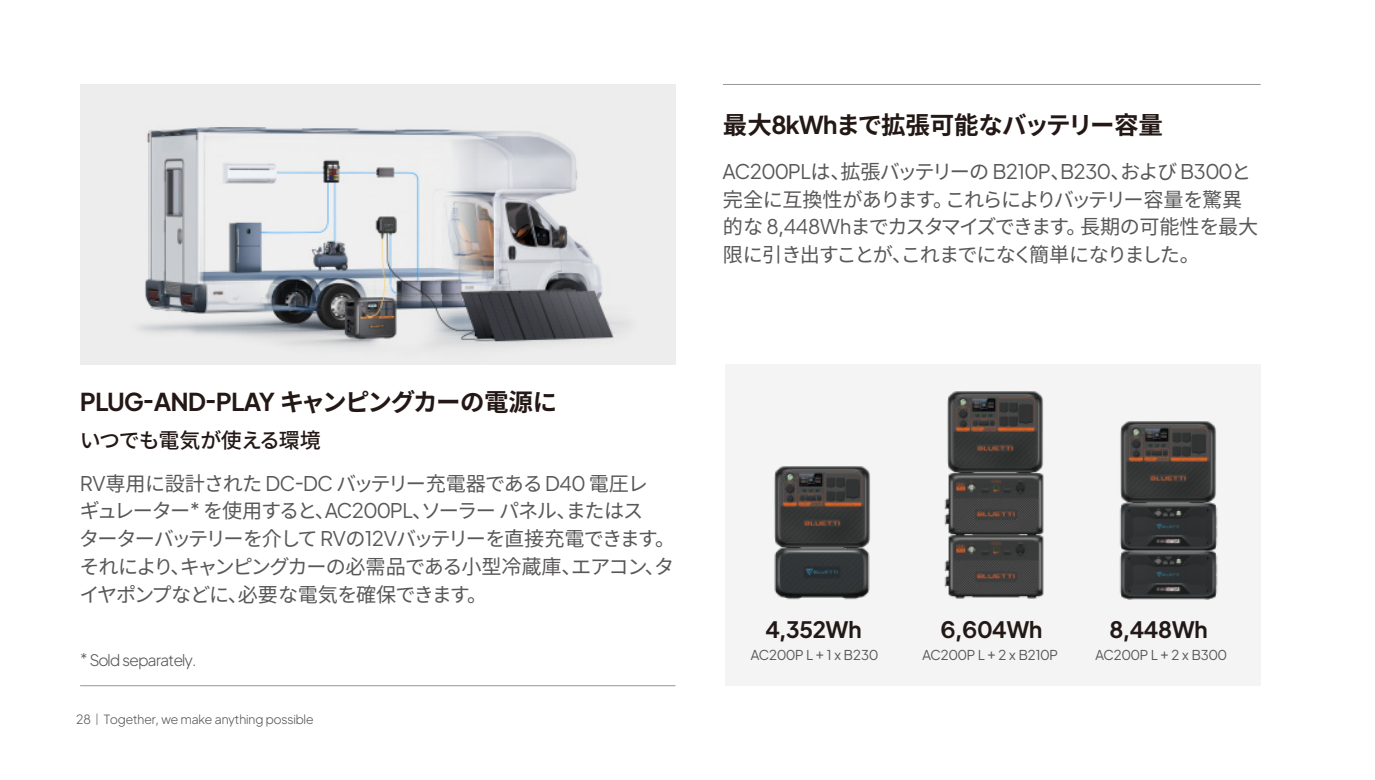
<style>
.page{position:relative;width:1375px;height:780px;background:#fff}
.page>*{position:absolute;margin:0;border:0;box-sizing:border-box;transform-origin:0 0}
.t1{font:700 24.5px "BLUETTI1.0";letter-spacing:-.005em;color:#231815}
.t2{font:700 24.5px "Noto Sans JP";letter-spacing:-.03em;color:#231815}
.t3{font:700 22.57px "BLUETTI1.0";letter-spacing:.015em;color:#221815}
.t4{font:500 21px "Noto Sans JP";letter-spacing:-.05em;color:#231815}
.t5{font:20.12px/27.7px "Noto Sans JP";letter-spacing:-.07em;color:#595757}
.t6{font:20.12px "BLUETTI1.0";letter-spacing:-.005em;color:#595757}
.t7{font:300 15.75px "BLUETTI1.0";letter-spacing:-.03em;color:#595757}
.t8{font:13.47px "BLUETTI1.0";letter-spacing:.005em;color:#595757}
.t9{font:300 12.6px "BLUETTI1.0";color:#595757}
.s1{font-family:"Noto Sans JP"}
.s2{font-family:"BLUETTI1.0"}
.s3{font-family:"Source Han Sans CN"}
</style>
<div class="page">
<div style="left:725px;top:364px;width:535px;height:321px;background:#f4f4f4"></div>
<img style="left:774px;top:560px;width:96px;height:40px">
<img style="left:774px;top:466px;width:96px;height:94px">
<img style="left:947px;top:391px;width:96px;height:53px">
<img style="left:944px;top:444px;width:100px;height:62px">
<img style="left:944px;top:506px;width:100px;height:93px">
<img style="left:1120px;top:421px;width:96px;height:44px">
<img style="left:1119px;top:465px;width:99px;height:48px">
<img style="left:1119px;top:513px;width:99px;height:87px">
<hr style="left:723px;top:84px;width:537px;height:1px;background:#969798">
<img style="left:80px;top:84px;width:595px;height:280px">
<hr style="left:80px;top:685px;width:595px;height:1px;background:#969798">
<p class="t1" style="left:80px;top:381px;width:478px">PLUG-AND-PLAY <span class="s1">キャンピングカーの電源に</span></p>
<p class="t4" style="left:80px;top:428px;width:242px">いつでも電気が使える環境</p>
<p class="t5" style="left:79px;top:470px;width:597px"><span class="s2">RV</span>専用に設計された <span class="s2">DC-DC</span> バッテリー充電器である <span class="s2">D40</span> 電圧レ<br>ギュレーター<span class="s2">*</span> を使用すると、<span class="s2">AC200PL</span>、ソーラーパネル、またはス<br>ターターバッテリーを介して <span class="s2">RV</span>の<span class="s2">12V</span>バッテリーを直接充電できます。それにより、キャンピングカーの必需品である小型冷蔵庫、エアコン、タイヤポンプなどに、必要な電気を確保できます。</p>
<p class="t7" style="left:80px;top:648px;width:118px">* Sold separately.</p>
<p class="t9" style="left:76px;top:709px;width:239px">28<span class="s3">丨</span>Together, we make anything possible</p>
<p class="t2" style="left:723px;top:111px;width:441px">最大<span class="s2">8kWh</span>まで拡張可能なバッテリー容量</p>
<p class="t6" style="left:723px;top:155px;width:530px">AC200PL<span class="s1">は、拡張バッテリーの</span> B210P<span class="s1">、</span>B230<span class="s1">、および</span> B300<span class="s1">と</span></p>
<p class="t5" style="left:723px;top:186px;width:536px">完全に互換性があります。これらによりバッテリー容量を驚異的な <span class="s2">8,448Wh</span>までカスタマイズできます。長期の可能性を最大限に引き出すことが、これまでになく簡単になりました。</p>
<p class="t3" style="left:765px;top:610px;width:97px">4,352Wh</p>
<p class="t8" style="left:750px;top:644px;width:129px">AC200P L + 1 x B230</p>
<p class="t3" style="left:940px;top:610px;width:102px">6,604Wh</p>
<p class="t8" style="left:922px;top:644px;width:137px">AC200P L + 2 x B210P</p>
<p class="t3" style="left:1109px;top:610px;width:99px">8,448Wh</p>
<p class="t8" style="left:1095px;top:644px;width:133px">AC200P L + 2 x B300</p>
</div>
